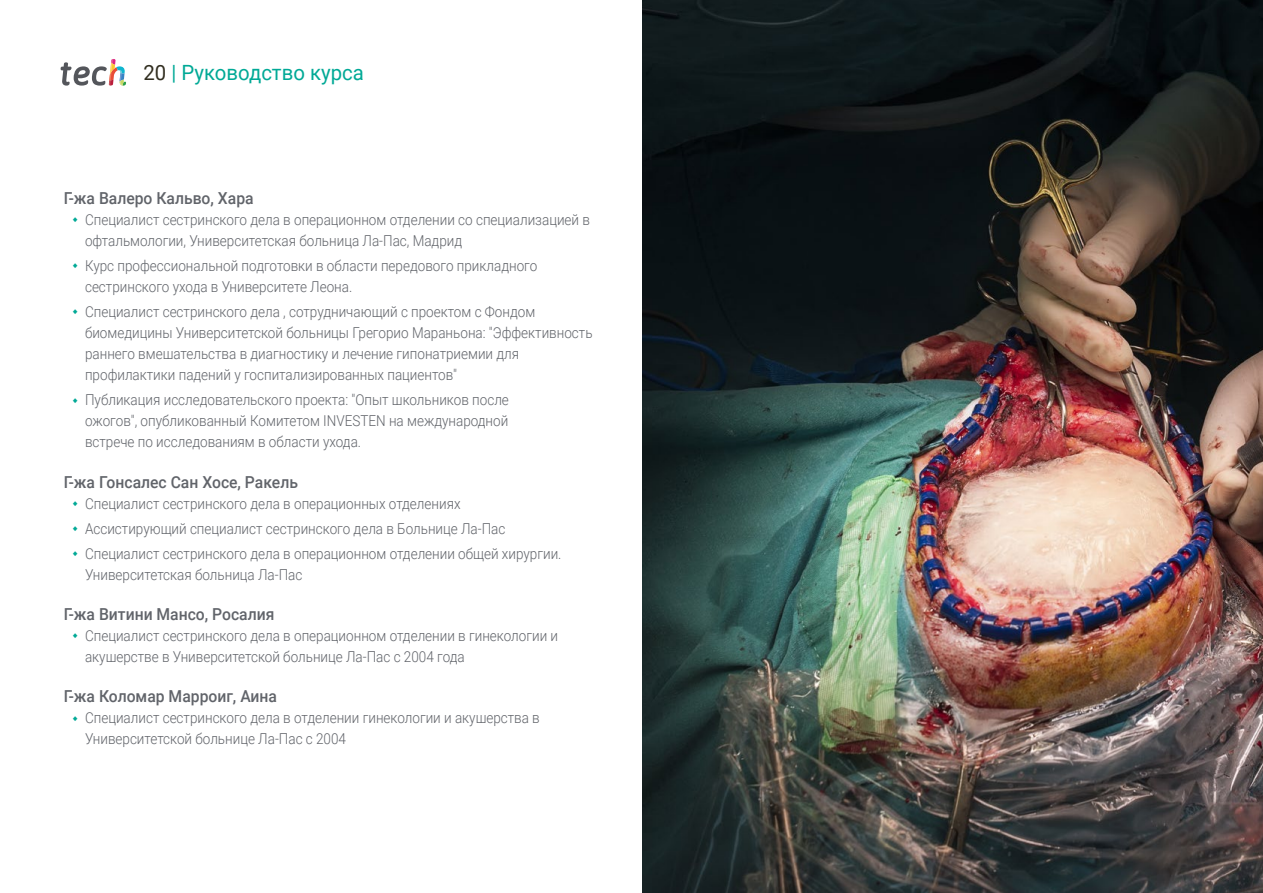
<style>
.page{position:relative;width:1263px;height:893px;background:#fff}
.page>*{position:absolute;margin:0;border:0;box-sizing:border-box;transform-origin:0 0}
.t1{font:21px "Roboto";color:#00a996}
.t2{font:500 16.5px "Roboto";color:#61646a;scale:.95 1}
.t3{font:300 15px/21px "Roboto";color:#61646a;scale:.9 1}
.s1{color:#312e20}
</style>
<div class="page">
<svg style="left:61px;top:59px;width:65px;height:27px"></svg>
<img style="left:642px;top:0;width:621px;height:893px">
<h1 class="t1" style="left:144px;top:57px;width:222px"><span class="s1">20</span> | Руководство курса</h1>
<p class="t2" style="left:64px;top:186px;width:201px">Г-жа Валеро Кальво, Хара</p>
<p class="t3" style="left:85px;top:208px;width:563px">Специалист сестринского дела в операционном отделении со специализацией в офтальмологии, Университетская больница Ла-Пас, Мадрид</p>
<p class="t3" style="left:85px;top:254px;width:504px">Курс профессиональной подготовки в области передового прикладного сестринского ухода в Университете Леона.</p>
<p class="t3" style="left:85px;top:301px;width:565px">Специалист сестринского дела , сотрудничающий с проектом с Фондом биомедицины Университетской больницы Грегорио Мараньона: "Эффективность раннего вмешательства в диагностику и лечение гипонатриемии для профилактики падений у госпитализированных пациентов"</p>
<p class="t3" style="left:85px;top:389px;width:472px;text-align:justify">Публикация исследовательского проекта: "Опыт школьников после ожогов", опубликованный Комитетом INVESTEN на международной встрече по исследованиям в области ухода.</p>
<p class="t2" style="left:64px;top:470px;width:248px">Г-жа Гонсалес Сан Хосе, Ракель</p>
<p class="t3" style="left:85px;top:490px;width:531px;line-height:25.2px">Специалист сестринского дела в операционных отделениях<br>Ассистирующий специалист сестринского дела в Больнице Ла-Пас<br>Специалист сестринского дела в операционном отделении общей хирургии.</p>
<p class="t3" style="left:85px;top:564px;width:243px">Университетская больница Ла-Пас</p>
<p class="t2" style="left:64px;top:603px;width:223px">Г-жа Витини Мансо, Росалия</p>
<p class="t3" style="left:85px;top:625px;width:527px">Специалист сестринского дела в операционном отделении в гинекологии и акушерстве в Университетской больнице Ла-Пас с 2004 года</p>
<p class="t2" style="left:64px;top:685px;width:226px">Г-жа Коломар Марроиг, Аина</p>
<p class="t3" style="left:85px;top:707px;width:507px">Специалист сестринского дела в отделении гинекологии и акушерства в<br>Университетской больнице Ла-Пас с 2004</p>
</div>
